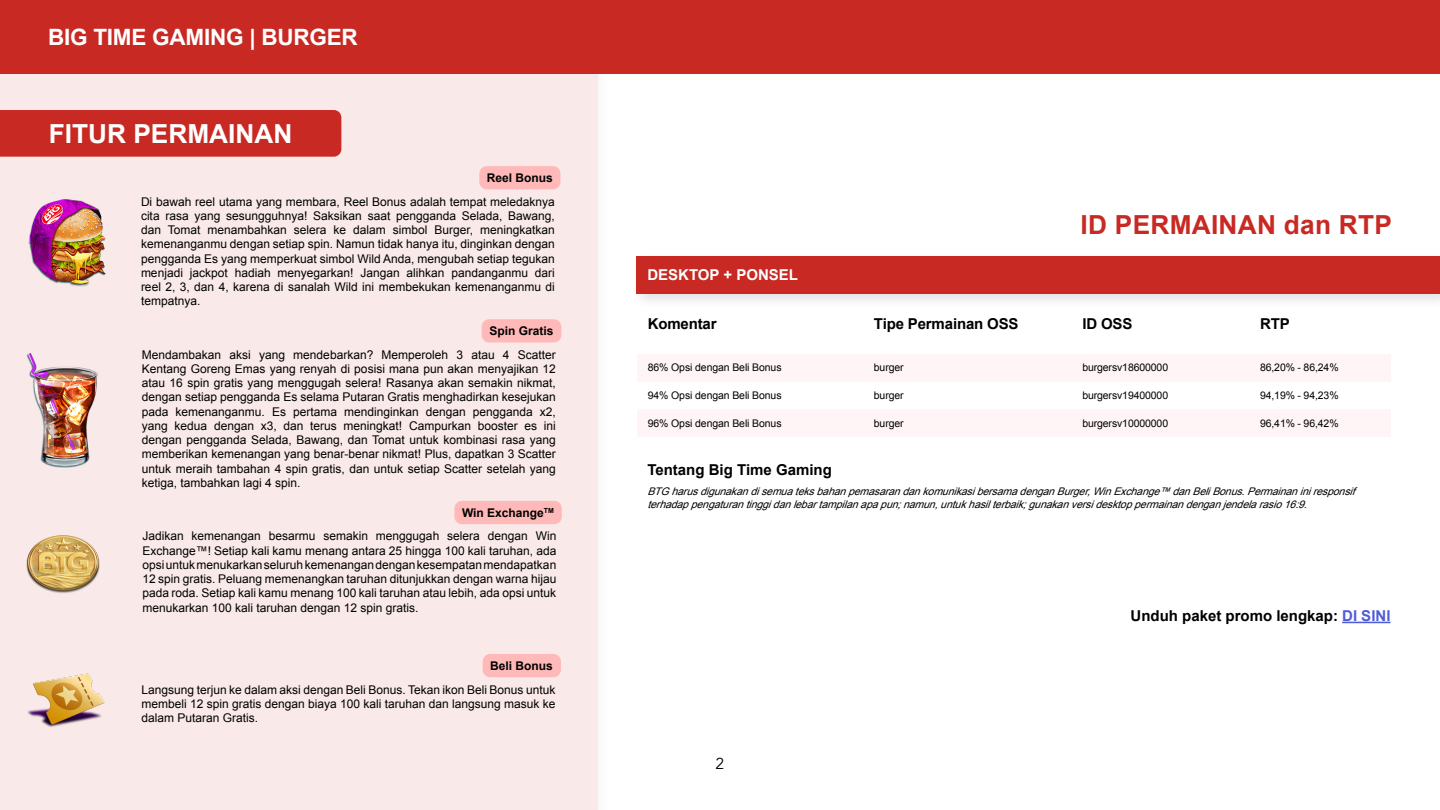
<style>
.page{position:relative;width:1440px;height:810px;background:#fff}
.page>*{position:absolute;margin:0;border:0;box-sizing:border-box;transform-origin:0 0}
.t1{font:700 26.25px "Arial";letter-spacing:.01em;color:#c82923}
.t2{font:700 26.25px "Arial";color:#fff}
.t3{font:700 22.5px "Arial";letter-spacing:-.01em;color:#fff}
.t4{font:15.75px "Avenir";color:#000}
.t5{font:700 15px "Arial";color:#000}
.t6{font:700 15px "Arial";color:#fff}
.t7{font:12px/14.2px "Arial";color:#000;text-align:justify}
.t8{font:700 12px "Arial";color:#000}
.t9{font:italic 10.5px/13.5px "Arial";color:#000}
.t10{font:10.5px "Arial";letter-spacing:-.01em;color:#000}
.s1{color:#4f5cd6}
</style>
<div class="page">
<div style="left:0;top:0;width:598px;height:810px;background:#f9eae9"></div>
<div style="left:637px;top:354px;width:753px;height:28px;background:#fff5f6"></div>
<div style="left:637px;top:410px;width:753px;height:27px;background:#fff5f6"></div>
<img style="left:28px;top:199px;width:78px;height:88px">
<img style="left:27px;top:535px;width:72px;height:58px">
<img style="left:27px;top:673px;width:78px;height:54px">
<img style="left:26px;top:353px;width:72px;height:114px">
<div style="left:0;top:0;width:1440px;height:74px;background:#c82923"></div>
<div style="left:0;top:110px;width:341px;height:47px;background:#c82923"></div>
<div style="left:630px;top:251px;width:810px;height:59px;background:#000;opacity:.12"></div>
<div style="left:636px;top:256px;width:804px;height:38px;background:#c82923"></div>
<div style="left:479px;top:166px;width:81px;height:23px;background:#ffb9b8;border-radius:8px"></div>
<div style="left:482px;top:319px;width:79px;height:24px;background:#ffb9b8;border-radius:8px"></div>
<div style="left:454px;top:501px;width:108px;height:23px;background:#ffb9b8;border-radius:8px"></div>
<div style="left:483px;top:654px;width:78px;height:23px;background:#ffb9b8;border-radius:8px"></div>
<hr style="left:1342px;top:622px;width:49px;height:1px;background:#4f5cd6">
<h2 class="t3" style="left:48px;top:22px;width:311px">BIG TIME GAMING | BURGER</h2>
<h1 class="t2" style="left:49px;top:116px;width:245px">FITUR PERMAINAN</h1>
<p class="t8" style="left:487px;top:170px;width:68px">Reel Bonus</p>
<p class="t7" style="left:141px;top:194px;width:415px">Di bawah reel utama yang membara, Reel Bonus adalah tempat meledaknya cita rasa yang sesungguhnya! Saksikan saat pengganda Selada, Bawang, dan Tomat menambahkan selera ke dalam simbol Burger, meningkatkan kemenanganmu dengan setiap spin. Namun tidak hanya itu, dinginkan dengan pengganda Es yang memperkuat simbol Wild Anda, mengubah setiap tegukan menjadi jackpot hadiah menyegarkan! Jangan alihkan pandanganmu dari reel 2, 3, dan 4, karena di sanalah Wild ini membekukan kemenanganmu di tempatnya.</p>
<p class="t8" style="left:489px;top:323px;width:66px">Spin Gratis</p>
<p class="t7" style="left:142px;top:348px;width:415px">Mendambakan aksi yang mendebarkan? Memperoleh 3 atau 4 Scatter Kentang Goreng Emas yang renyah di posisi mana pun akan menyajikan 12 atau 16 spin gratis yang menggugah selera! Rasanya akan semakin nikmat, dengan setiap pengganda Es selama Putaran Gratis menghadirkan kesejukan pada kemenanganmu. Es pertama mendinginkan dengan pengganda x2, yang kedua dengan x3, dan terus meningkat! Campurkan booster es ini dengan pengganda Selada, Bawang, dan Tomat untuk kombinasi rasa yang memberikan kemenangan yang benar-benar nikmat! Plus, dapatkan 3 Scatter untuk meraih tambahan 4 spin gratis, dan untuk setiap Scatter setelah yang ketiga, tambahkan lagi 4 spin.</p>
<p class="t8" style="left:462px;top:505px;width:94px">Win Exchange<sup>TM</sup></p>
<p class="t7" style="left:142px;top:529px;width:415px">Jadikan kemenangan besarmu semakin menggugah selera dengan Win Exchange™! Setiap kali kamu menang antara 25 hingga 100 kali taruhan, ada opsi untuk menukarkan seluruh kemenangan dengan kesempatan mendapatkan 12 spin gratis. Peluang memenangkan taruhan ditunjukkan dengan warna hijau pada roda. Setiap kali kamu menang 100 kali taruhan atau lebih, ada opsi untuk menukarkan 100 kali taruhan dengan 12 spin gratis.</p>
<p class="t8" style="left:490px;top:658px;width:64px">Beli Bonus</p>
<p class="t7" style="left:141px;top:682px;width:415px">Langsung terjun ke dalam aksi dengan Beli Bonus. Tekan ikon Beli Bonus untuk membeli 12 spin gratis dengan biaya 100 kali taruhan dan langsung masuk ke dalam Putaran Gratis.</p>
<p class="t6" style="left:647px;top:265px;width:152px">DESKTOP + PONSEL</p>
<p class="t5" style="left:648px;top:314px;width:70px">Komentar</p>
<p class="t10" style="left:648px;top:361px;width:135px">86% Opsi dengan Beli Bonus</p>
<p class="t10" style="left:648px;top:389px;width:135px">94% Opsi dengan Beli Bonus</p>
<p class="t10" style="left:648px;top:416px;width:135px">96% Opsi dengan Beli Bonus</p>
<h1 class="t1" style="left:1081px;top:208px;width:313px">ID PERMAINAN dan RTP</h1>
<p class="t5" style="left:874px;top:314px;width:146px">Tipe Permainan OSS</p>
<p class="t10" style="left:874px;top:361px;width:31px">burger</p>
<p class="t5" style="left:1082px;top:314px;width:52px">ID OSS</p>
<p class="t10" style="left:1082px;top:361px;width:87px">burgersv18600000</p>
<p class="t5" style="left:1260px;top:314px;width:31px">RTP</p>
<p class="t10" style="left:1260px;top:361px;width:80px">86,20% - 86,24%</p>
<p class="t10" style="left:874px;top:389px;width:31px">burger</p>
<p class="t10" style="left:1082px;top:389px;width:87px">burgersv19400000</p>
<p class="t10" style="left:1260px;top:389px;width:80px">94,19% - 94,23%</p>
<p class="t10" style="left:874px;top:416px;width:31px">burger</p>
<p class="t10" style="left:1082px;top:416px;width:87px">burgersv10000000</p>
<p class="t10" style="left:1260px;top:416px;width:80px">96,41% - 96,42%</p>
<p class="t5" style="left:647px;top:460px;width:186px">Tentang Big Time Gaming</p>
<p class="t9" style="left:647px;top:485px;width:714px">BTGharusdigunakandisemuateksbahanpemasarandankomunikasibersamadenganBurger,WinExchange™ danBeliBonus.Permainaniniresponsif terhadappengaturantinggidanlebartampilanapapun;namun,untukhasilterbaik;gunakanversidesktoppermainandenganjendelarasio16:9.</p>
<h3 class="t4" style="left:716px;top:754px;width:10px">2</h3>
<p class="t5" style="left:1131px;top:606px;width:261px">Unduh paket promo lengkap: <span class="s1">DI SINI</span></p>
</div>
